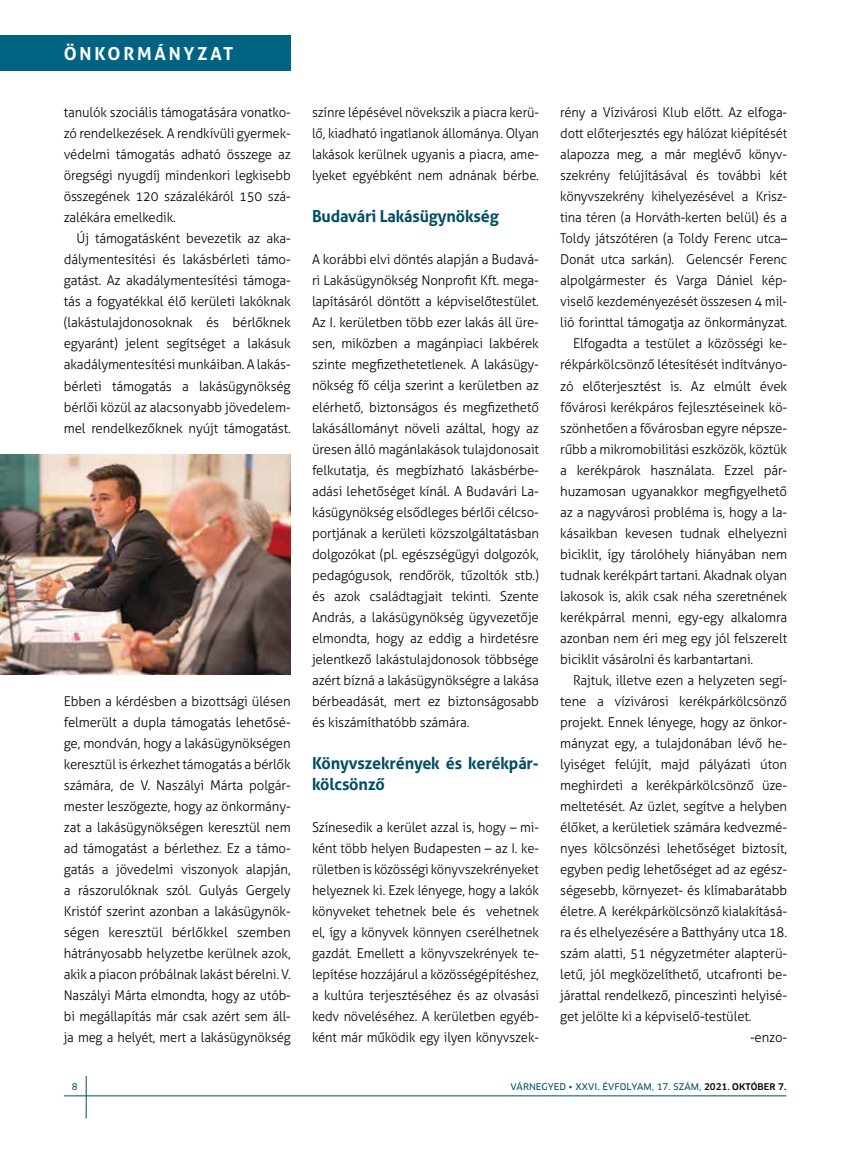
<style>
.page{position:relative;width:851px;height:1149px;background:#fff}
.page>*{position:absolute;margin:0;border:0;box-sizing:border-box;transform-origin:0 0}
.t1{font:700 18px "Aller";letter-spacing:.15em;color:#fff}
.t2{font:700 16.5px/21px "Aller";letter-spacing:-.01em;color:#004d65}
.t3{font:300 13.5px/21px "Aller";letter-spacing:-.01em;color:#000;text-align:justify}
.t4{font:300 13.5px/21px "Aller";letter-spacing:-.01em;color:#000;text-align:justify;scale:.96 1}
.t5{font:9px "Clan Pro News";letter-spacing:.01em;color:#004d65}
.s1{font-family:"Clan Pro";font-weight:500;color:#000}
</style>
<div class="page">
<div style="left:0;top:35px;width:291px;height:36px;background:#006382"></div>
<hr style="left:86px;top:1075px;width:1px;height:43px;background:#004d65">
<hr style="left:64px;top:1095px;width:722px;height:1px;background:#004d65">
<img style="left:0;top:454px;width:291px;height:220px">
<h1 class="t1" style="left:64px;top:42px;width:171px">ÖNKORMÁNYZAT</h1>
<p class="t3" style="left:64px;top:102px;width:228px">tanulók szociális támogatására vonatko&shy;zó rendelkezések. A rendkívüli gyermek&shy;védelmi támogatás adható összege az öregségi nyugdíj mindenkori legkisebb összegének 120 százalékáról 150 szá&shy;zalékára emelkedik.</p>
<p class="t3" style="left:64px;top:228px;width:228px;text-indent:13px">Új támogatásként bevezetik az aka&shy;dálymentesítési és lakásbérleti támo&shy;gatást. Az akadálymentesítési támoga&shy;tás a fogyatékkal élő kerületi lakóknak (lakástulajdonosoknak és bérlőknek egyaránt) jelent segítséget a lakásuk akadálymentesítési munkáiban. A lakás&shy;bérleti támogatás a lakásügynökség bérlői közül az alacsonyabb jövedelem&shy;mel rendelkezőknek nyújt támogatást.</p>
<p class="t3" style="left:64px;top:690px;width:228px">Ebben a kérdésben a bizottsági ülésen felmerült a dupla támogatás lehetősé&shy;ge, mondván, hogy a lakásügynökségen keresztül is érkezhet támogatás a bérlők számára, de V. Naszályi Márta polgár&shy;mester leszögezte, hogy az önkormány&shy;zat a lakásügynökségen keresztül nem ad támogatást a bérlethez. Ez a támo&shy;gatás a jövedelmi viszonyok alapján, a rászorulóknak szól. Gulyás Gergely Kristóf szerint azonban a lakásügynök&shy;ségen keresztül bérlőkkel szemben hátrányosabb helyzetbe kerülnek azok, akik a piacon próbálnak lakást bérelni. V.<br>Naszályi Márta elmondta, hogy az utób&shy;bi megállapítás már csak azért sem áll&shy;ja meg a helyét, mert a lakásügynökség</p>
<p class="t4" style="left:312px;top:102px;width:238px">színre lépésével növekszik a piacra kerü&shy;lő, kiadható ingatlanok állománya. Olyan lakások kerülnek ugyanis a piacra, ame&shy;lyeket egyébként nem adnának bérbe.</p>
<p class="t2" style="left:312px;top:206px;width:188px">Budavári Lakásügynökség</p>
<p class="t3" style="left:312px;top:249px;width:228px">A korábbi elvi döntés alapján a Budavá&shy;ri Lakásügynökség Nonprofit Kft. mega&shy;lapításáról döntött a képviselőtestület.<br>Az I. kerületben több ezer lakás áll üre&shy;sen, miközben a magánpiaci lakbérek szinte megfizethetetlenek. A lakásügy&shy;nökség fő célja szerint a kerületben az elérhető, biztonságos és megfizethető lakásállományt növeli azáltal, hogy az üresen álló magánlakások tulajdonosait felkutatja, és megbízható lakásbérbe&shy;adási lehetőséget kínál. A Budavári La&shy;kásügynökség elsődleges bérlői célcso&shy;portjának a kerületi közszolgáltatásban dolgozókat (pl. egészségügyi dolgozók, pedagógusok, rendőrök, tűzoltók stb.) és azok családtagjait tekinti. Szente András, a lakásügynökség ügyvezetője elmondta, hogy az eddig a hirdetésre jelentkező lakástulajdonosok többsége azért bízná a lakásügynökségre a lakása bérbeadását, mert ez biztonságosabb és kiszámíthatóbb számára.</p>
<p class="t2" style="left:312px;top:752px;width:228px">Könyvszekrények és kerékpár&shy;kölcsönző</p>
<p class="t4" style="left:312px;top:816px;width:238px">Színesedik a kerület azzal is, hogy – mi&shy;ként több helyen Budapesten – az I. ke&shy;rületben is közösségi könyvszekrényeket helyeznek ki. Ezek lényege, hogy a lakók könyveket tehetnek bele és vehetnek el, így a könyvek könnyen cserélhetnek gazdát. Emellett a könyvszekrények te&shy;lepítése hozzájárul a közösségépítéshez, a kultúra terjesztéséhez és az olvasási kedv növeléséhez. A kerületben egyéb&shy;ként már működik egy ilyen könyvszek-</p>
<p class="t4" style="left:560px;top:102px;width:238px">rény a Vízivárosi Klub előtt. Az elfoga-</p>
<p class="t4" style="left:560px;top:123px;width:238px">dott előterjesztés egy hálózat kiépítését</p>
<p class="t4" style="left:560px;top:144px;width:238px">alapozza meg, a már meglévő könyv-</p>
<p class="t4" style="left:560px;top:165px;width:238px">szekrény felújításával és további két</p>
<p class="t4" style="left:560px;top:186px;width:238px">könyvszekrény kihelyezésével a Krisz-</p>
<p class="t4" style="left:560px;top:207px;width:238px">tina téren (a Horváth-kerten belül) és a</p>
<p class="t4" style="left:560px;top:228px;width:238px">Toldy játszótéren (a Toldy Ferenc utca–</p>
<p class="t4" style="left:560px;top:249px;width:238px">Donát utca sarkán). Gelencsér Ferenc</p>
<p class="t4" style="left:560px;top:270px;width:238px">alpolgármester és Varga Dániel kép-</p>
<p class="t4" style="left:560px;top:291px;width:238px">viselő kezdeményezését összesen 4 mil-</p>
<p class="t4" style="left:560px;top:312px;width:238px">lió forinttal támogatja az önkormányzat.</p>
<p class="t3" style="left:573px;top:333px;width:214px">Elfogadta a testület a közösségi ke-</p>
<p class="t3" style="left:560px;top:354px;width:228px">rékpárkölcsönző létesítését indítványo-</p>
<p class="t3" style="left:560px;top:375px;width:228px">zó előterjesztést is. Az elmúlt évek</p>
<p class="t3" style="left:560px;top:396px;width:228px">fővárosi kerékpáros fejlesztéseinek kö-</p>
<p class="t3" style="left:560px;top:417px;width:228px">szönhetően a fővárosban egyre népsze-</p>
<p class="t3" style="left:560px;top:438px;width:228px">rűbb a mikromobilitási eszközök, köztük</p>
<p class="t3" style="left:560px;top:459px;width:227px">a kerékpárok használata. Ezzel pár-</p>
<p class="t3" style="left:560px;top:480px;width:228px">huzamosan ugyanakkor megfigyelhető</p>
<p class="t3" style="left:560px;top:501px;width:227px">az a nagyvárosi probléma is, hogy a la-</p>
<p class="t3" style="left:560px;top:522px;width:228px">kásaikban kevesen tudnak elhelyezni</p>
<p class="t3" style="left:560px;top:543px;width:228px">biciklit, így tárolóhely hiányában nem</p>
<p class="t3" style="left:560px;top:564px;width:228px">tudnak kerékpárt tartani. Akadnak olyan</p>
<p class="t3" style="left:560px;top:585px;width:228px">lakosok is, akik csak néha szeretnének</p>
<p class="t3" style="left:560px;top:606px;width:228px">kerékpárral menni, egy-egy alkalomra</p>
<p class="t3" style="left:560px;top:627px;width:228px">azonban nem éri meg egy jól felszerelt</p>
<p class="t3" style="left:560px;top:648px;width:194px">biciklit vásárolni és karbantartani.</p>
<p class="t3" style="left:573px;top:669px;width:214px">Rajtuk, illetve ezen a helyzeten segí-</p>
<p class="t3" style="left:560px;top:690px;width:228px">tene a vízivárosi kerékpárkölcsönző</p>
<p class="t3" style="left:560px;top:711px;width:227px">projekt. Ennek lényege, hogy az önkor-</p>
<p class="t3" style="left:560px;top:732px;width:228px">mányzat egy, a tulajdonában lévő he-</p>
<p class="t3" style="left:560px;top:753px;width:228px">lyiséget felújít, majd pályázati úton</p>
<p class="t3" style="left:560px;top:774px;width:228px">meghirdeti a kerékpárkölcsönző üze-</p>
<p class="t3" style="left:560px;top:795px;width:228px">meltetését. Az üzlet, segítve a helyben</p>
<p class="t3" style="left:560px;top:816px;width:228px">élőket, a kerületiek számára kedvezmé-</p>
<p class="t3" style="left:560px;top:837px;width:228px">nyes kölcsönzési lehetőséget biztosít,</p>
<p class="t3" style="left:560px;top:858px;width:228px">egyben pedig lehetőséget ad az egész-</p>
<p class="t3" style="left:560px;top:879px;width:228px">ségesebb, környezet- és klímabarátabb</p>
<p class="t3" style="left:560px;top:900px;width:228px">életre. A kerékpárkölcsönző kialakításá-</p>
<p class="t3" style="left:560px;top:921px;width:228px">ra és elhelyezésére a Batthyány utca 18.</p>
<p class="t3" style="left:560px;top:942px;width:228px">szám alatti, 51 négyzetméter alapterü-</p>
<p class="t3" style="left:560px;top:963px;width:228px">letű, jól megközelíthető, utcafronti be-</p>
<p class="t3" style="left:560px;top:984px;width:228px">járattal rendelkező, pinceszinti helyisé-</p>
<p class="t3" style="left:560px;top:1005px;width:193px">get jelölte ki a képviselő-testület.</p>
<p class="t3" style="left:750px;top:1026px;width:39px">-enzo-</p>
<p class="t5" style="left:72px;top:1080px;width:7px">8</p>
<p class="t5" style="left:510px;top:1080px;width:277px">VÁRNEGYED • XXVI. ÉVFOLYAM, 17. SZÁM, <span class="s1">2021. OKTÓBER 7.</span></p>
</div>
